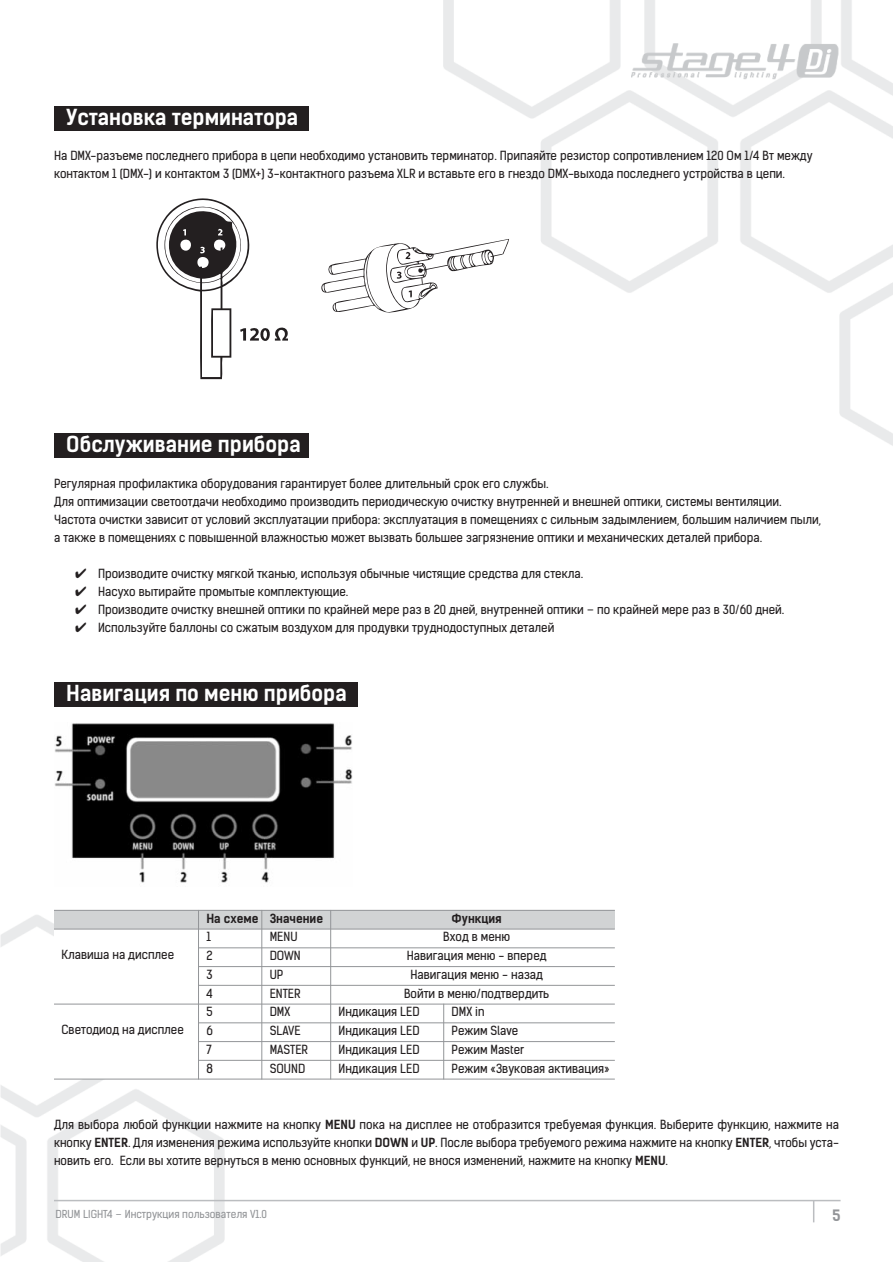
<style>
.page{position:relative;width:893px;height:1263px;background:#fff}
.page>*{position:absolute;margin:0;border:0;box-sizing:border-box;transform-origin:0 0}
.t1{font:21px "Kelson Sans Bold RU";color:#fff}
.t2{font:15px "Kelson Sans Bold RU";color:#939598}
.t3{font:12px/18px "Kelson Sans Regular RU";color:#231f20}
.t4{font:12px "Kelson Sans Bold RU";color:#231f20}
.t5{font:10.5px "Kelson Sans Regular RU";color:#939598}
.s1{font-family:"Kelson Sans Bold RU"}
</style>
<div class="page">
<img style="left:0;top:0;width:892px;height:1262px">
<hr style="left:54px;top:1200px;width:786px;height:1px;background:#bbbdc0">
<svg style="left:813px;top:1201px;width:1px;height:21px"></svg>
<div style="left:54px;top:107px;width:255px;height:24px;background:#231f20"></div>
<div style="left:150px;top:194px;width:360px;height:189px;background:#fff"></div>
<svg style="left:156px;top:198px;width:132px;height:181px"></svg>
<svg style="left:321px;top:239px;width:188px;height:74px"></svg>
<div style="left:54px;top:434px;width:255px;height:24px;background:#231f20"></div>
<div style="left:54px;top:682px;width:303px;height:24px;background:#231f20"></div>
<img style="left:54px;top:722px;width:299px;height:165px">
<div style="left:54px;top:910px;width:208px;height:19px;background:#d1d3d4"></div>
<div style="left:262px;top:910px;width:69px;height:19px;background:#d1d3d4"></div>
<div style="left:331px;top:910px;width:284px;height:19px;background:#d1d3d4"></div>
<div style="left:54px;top:929px;width:144px;height:75px;background:#fff"></div>
<div style="left:198px;top:929px;width:64px;height:19px;background:#fff"></div>
<div style="left:262px;top:929px;width:69px;height:19px;background:#fff"></div>
<div style="left:331px;top:929px;width:284px;height:19px;background:#fff"></div>
<div style="left:198px;top:948px;width:64px;height:19px;background:#fff"></div>
<div style="left:262px;top:948px;width:69px;height:19px;background:#fff"></div>
<div style="left:331px;top:948px;width:284px;height:19px;background:#fff"></div>
<div style="left:198px;top:967px;width:64px;height:18px;background:#fff"></div>
<div style="left:262px;top:967px;width:69px;height:18px;background:#fff"></div>
<div style="left:331px;top:967px;width:284px;height:18px;background:#fff"></div>
<div style="left:198px;top:985px;width:64px;height:19px;background:#fff"></div>
<div style="left:262px;top:985px;width:69px;height:19px;background:#fff"></div>
<div style="left:331px;top:985px;width:284px;height:19px;background:#fff"></div>
<div style="left:54px;top:1004px;width:144px;height:75px;background:#fff"></div>
<div style="left:198px;top:1004px;width:64px;height:19px;background:#fff"></div>
<div style="left:262px;top:1004px;width:69px;height:19px;background:#fff"></div>
<div style="left:331px;top:1004px;width:113px;height:19px;background:#fff"></div>
<div style="left:444px;top:1004px;width:171px;height:19px;background:#fff"></div>
<div style="left:198px;top:1023px;width:64px;height:19px;background:#fff"></div>
<div style="left:262px;top:1023px;width:69px;height:19px;background:#fff"></div>
<div style="left:331px;top:1023px;width:113px;height:19px;background:#fff"></div>
<div style="left:444px;top:1023px;width:171px;height:19px;background:#fff"></div>
<div style="left:198px;top:1042px;width:64px;height:18px;background:#fff"></div>
<div style="left:262px;top:1042px;width:69px;height:18px;background:#fff"></div>
<div style="left:331px;top:1042px;width:113px;height:18px;background:#fff"></div>
<div style="left:444px;top:1042px;width:171px;height:18px;background:#fff"></div>
<div style="left:198px;top:1060px;width:64px;height:19px;background:#fff"></div>
<div style="left:262px;top:1060px;width:69px;height:19px;background:#fff"></div>
<div style="left:331px;top:1060px;width:113px;height:19px;background:#fff"></div>
<div style="left:444px;top:1060px;width:171px;height:19px;background:#fff"></div>
<hr style="left:198px;top:910px;width:1px;height:169px;background:#939598">
<hr style="left:261px;top:910px;width:1px;height:169px;background:#939598">
<hr style="left:330px;top:910px;width:1px;height:169px;background:#939598">
<hr style="left:443px;top:1004px;width:1px;height:75px;background:#939598">
<hr style="left:54px;top:910px;width:561px;height:1px;background:#939598">
<hr style="left:54px;top:929px;width:561px;height:1px;background:#939598">
<hr style="left:198px;top:947px;width:417px;height:1px;background:#939598">
<hr style="left:198px;top:966px;width:417px;height:1px;background:#939598">
<hr style="left:198px;top:985px;width:417px;height:1px;background:#939598">
<hr style="left:54px;top:1004px;width:561px;height:1px;background:#939598">
<hr style="left:198px;top:1022px;width:417px;height:1px;background:#939598">
<hr style="left:198px;top:1041px;width:417px;height:1px;background:#939598">
<hr style="left:198px;top:1060px;width:417px;height:1px;background:#939598">
<hr style="left:54px;top:1079px;width:561px;height:1px;background:#939598">
<h1 class="t1" style="left:66px;top:106px;width:234px">Установка терминатора</h1>
<p class="t3" style="left:54px;top:147px;width:760px">На DMX-разъеме последнего прибора в цепи необходимо установить терминатор. Припаяйте резистор сопротивлением 120 Ом 1/4 Вт между контактом 1 (DMX-) и контактом 3 (DMX+) 3-контактного разъема XLR и вставьте его в гнездо DMX-выхода последнего устройства в цепи.</p>
<h1 class="t1" style="left:66px;top:433px;width:236px">Обслуживание прибора</h1>
<p class="t3" style="left:54px;top:476px;width:768px">Регулярная профилактика оборудования гарантирует более длительный срок его службы.<br>Для оптимизации светоотдачи необходимо производить периодическую очистку внутренней и внешней оптики, системы вентиляции.<br>Частота очистки зависит от условий эксплуатации прибора: эксплуатация в помещениях с сильным задымлением, большим наличием пыли, а также в помещениях с повышенной влажностью может вызвать большее загрязнение оптики и механических деталей прибора.</p>
<p class="t3" style="left:75px;top:566px;width:509px">✔ Производите очистку мягкой тканью, используя обычные чистящие средства для стекла.</p>
<p class="t3" style="left:75px;top:584px;width:274px">✔ Насухо вытирайте промытые комплектующие.</p>
<p class="t3" style="left:75px;top:602px;width:710px">✔ Производите очистку внешней оптики по крайней мере раз в 20 дней, внутренней оптики – по крайней мере раз в 30/60 дней.</p>
<p class="t3" style="left:75px;top:620px;width:480px">✔ Используйте баллоны со сжатым воздухом для продувки труднодоступных деталей</p>
<h1 class="t1" style="left:66px;top:681px;width:282px">Навигация по меню прибора</h1>
<p class="t3" style="left:61px;top:947px;width:114px">Клавиша на дисплее</p>
<p class="t3" style="left:61px;top:1022px;width:124px">Светодиод на дисплее</p>
<p class="t4" style="left:206px;top:912px;width:118px">На схеме Значение</p>
<p class="t4" style="left:452px;top:912px;width:52px">Функция</p>
<p class="t3" style="left:206px;top:929px;width:6px">1</p>
<p class="t3" style="left:270px;top:929px;width:29px">MENU</p>
<p class="t3" style="left:443px;top:929px;width:68px">Вход в меню</p>
<p class="t3" style="left:206px;top:948px;width:8px">2</p>
<p class="t3" style="left:270px;top:948px;width:33px">DOWN</p>
<p class="t3" style="left:407px;top:948px;width:141px">Навигация меню - вперед</p>
<p class="t3" style="left:206px;top:967px;width:8px">3</p>
<p class="t3" style="left:270px;top:967px;width:15px">UP</p>
<p class="t3" style="left:410px;top:967px;width:134px">Навигация меню - назад</p>
<p class="t3" style="left:206px;top:985px;width:8px">4</p>
<p class="t3" style="left:270px;top:985px;width:32px">ENTER</p>
<p class="t3" style="left:404px;top:985px;width:147px">Войти в меню/подтвердить</p>
<p class="t3" style="left:206px;top:1004px;width:8px">5</p>
<p class="t3" style="left:270px;top:1004px;width:22px">DMX</p>
<p class="t3" style="left:339px;top:1004px;width:83px">Индикация LED</p>
<p class="t3" style="left:452px;top:1004px;width:35px">DMX in</p>
<p class="t3" style="left:206px;top:1023px;width:8px">6</p>
<p class="t3" style="left:270px;top:1023px;width:32px">SLAVE</p>
<p class="t3" style="left:339px;top:1023px;width:83px">Индикация LED</p>
<p class="t3" style="left:452px;top:1023px;width:68px">Режим Slave</p>
<p class="t3" style="left:206px;top:1042px;width:7px">7</p>
<p class="t3" style="left:270px;top:1042px;width:40px">MASTER</p>
<p class="t3" style="left:339px;top:1042px;width:83px">Индикация LED</p>
<p class="t3" style="left:452px;top:1042px;width:74px">Режим Master</p>
<p class="t3" style="left:206px;top:1060px;width:8px">8</p>
<p class="t3" style="left:270px;top:1060px;width:37px">SOUND</p>
<p class="t3" style="left:339px;top:1060px;width:83px">Индикация LED</p>
<p class="t3" style="left:452px;top:1060px;width:159px">Режим «Звуковая активация»</p>
<p class="t3" style="left:54px;top:1116px;width:786px;text-align:justify">Для выбора любой функции нажмите на кнопку <span class="s1">MENU</span> пока на дисплее не отобразится требуемая функция. Выберите функцию, нажмите на кнопку <span class="s1">ENTER</span>. Для изменения режима используйте кнопки <span class="s1">DOWN</span> и <span class="s1">UP</span>. После выбора требуемого режима нажмите на кнопку <span class="s1">ENTER</span>, чтобы уста&shy;новить его. Если вы хотите вернуться в меню основных функций, не внося изменений, нажмите на кнопку <span class="s1">MENU</span>.</p>
<p class="t5" style="left:55px;top:1209px;width:213px">DRUM LIGHT4 – Инструкция пользователя V1.0</p>
<p class="t2" style="left:832px;top:1207px;width:10px">5</p>
</div>
